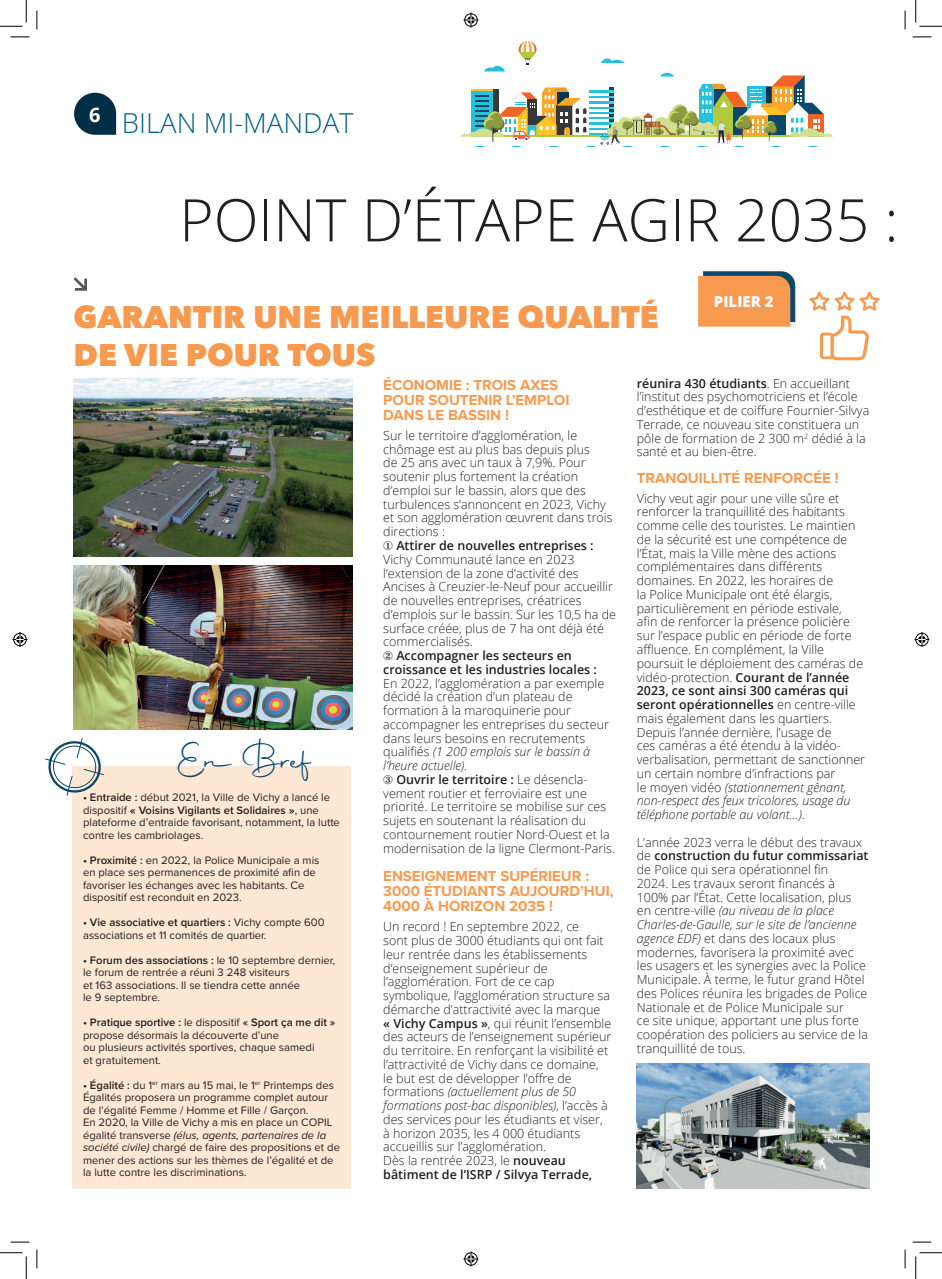
<style>
.page{position:relative;width:942px;height:1279px;background:#fff}
.page>*{position:absolute;margin:0;border:0;box-sizing:border-box;transform-origin:0 0}
.t1{font:300 58.75px "Open Sans";color:#231f20}
.t2{font:37.5px "Autography";color:#0b486c}
.t3{font:800 31.25px/37.5px "Avenir Next";color:#f79a50}
.t4{font:300 27.5px "Open Sans";color:#006285}
.t5{font:700 20px "Open Sans";color:#fff}
.t6{font:700 15px/15px "Proxima Nova";color:#f79a50}
.t7{font:800 15px "Open Sans";color:#fff}
.t8{font:300 12.5px/13.8px "Open Sans";color:#231f20}
.t9{font:11.25px/12.5px "Proxima Nova";color:#231f20}
.s1{font-weight:700;font-size:56.25px;color:#0b486c}
.s2{font-weight:600}
.s3{font-weight:700}
.s4{font-style:italic}
</style>
<div class="page">
<img style="left:74px;top:378px;width:278px;height:178px">
<img style="left:74px;top:565px;width:278px;height:165px">
<svg style="left:74px;top:93px;width:42px;height:42px;background:#295063"></svg>
<svg style="left:460px;top:41px;width:373px;height:105px"></svg>
<svg style="left:73px;top:277px;width:14px;height:14px"></svg>
<svg style="left:698px;top:271px;width:97px;height:56px;background:#db9358"></svg>
<div style="left:72px;top:766px;width:279px;height:422px;background:#fee8d4"></div>
<svg style="left:45px;top:738px;width:59px;height:58px"></svg>
<svg style="left:809px;top:291px;width:71px;height:69px"></svg>
<img style="left:637px;top:1063px;width:233px;height:125px">
<svg style="left:11px;top:36px;width:18px;height:2px"></svg>
<svg style="left:912px;top:36px;width:19px;height:2px"></svg>
<svg style="left:11px;top:1241px;width:18px;height:1px"></svg>
<svg style="left:912px;top:1241px;width:19px;height:1px"></svg>
<svg style="left:36px;top:11px;width:2px;height:18px"></svg>
<svg style="left:36px;top:1249px;width:2px;height:19px"></svg>
<svg style="left:904px;top:11px;width:2px;height:18px"></svg>
<svg style="left:904px;top:1249px;width:2px;height:19px"></svg>
<svg style="left:0;top:0;width:27px;height:27px"></svg>
<svg style="left:0;top:1252px;width:27px;height:26px"></svg>
<svg style="left:915px;top:0;width:27px;height:27px"></svg>
<svg style="left:915px;top:1252px;width:27px;height:26px"></svg>
<svg style="left:463px;top:13px;width:15px;height:15px"></svg>
<svg style="left:463px;top:1251px;width:15px;height:15px"></svg>
<svg style="left:13px;top:632px;width:15px;height:15px"></svg>
<svg style="left:914px;top:632px;width:15px;height:15px"></svg>
<h3 class="t5" style="left:89px;top:100px;width:13px">6</h3>
<h3 class="t4" style="left:122px;top:104px;width:233px">BILAN MI-MANDAT</h3>
<h1 class="t1" style="left:179px;top:180px;width:768px">POINT D’ÉTAPE AGIR 2035 : <span class="s1">L</span></h1>
<h3 class="t3" style="left:74px;top:298px;width:587px">GARANTIR UNE MEILLEURE QUALITÉ<br>DE VIE POUR TOUS</h3>
<p class="t7" style="left:714px;top:290px;width:61px">PILIER 2</p>
<h2 class="t2" style="left:176px;top:735px;width:137px">En Bref</h2>
<p class="t9" style="left:83px;top:790px;width:258px"><span class="s2">• Entraide :</span> début 2021, la Ville de Vichy a lancé le dispositif <span class="s3">«</span> <span class="s2">Voisins Vigilants et Solidaires</span> <span class="s3">»</span>, une plateforme d’entraide favorisant, notamment, la lutte contre les cambriolages.</p>
<p class="t9" style="left:83px;top:853px;width:238px"><span class="s2">• Proximité :</span> en 2022, la Police Municipale a mis en place ses permanences de proximité afin de favoriser les échanges avec les habitants. Ce dispositif est reconduit en 2023.</p>
<p class="t9" style="left:83px;top:915px;width:243px"><span class="s2">• Vie associative et quartiers :</span> Vichy compte 600 associations et 11 comités de quartier.</p>
<p class="t9" style="left:83px;top:953px;width:254px"><span class="s2">• Forum des associations :</span> le 10 septembre dernier, le forum de rentrée a réuni 3 248 visiteurs<br>et 163 associations. Il se tiendra cette année<br>le 9 septembre.</p>
<p class="t9" style="left:83px;top:1015px;width:254px"><span class="s2">• Pratique sportive :</span> le dispositif <span class="s2">« Sport ça me dit » </span>propose désormais la découverte d’une<br>ou plusieurs activités sportives, chaque samedi<br>et gratuitement.</p>
<p class="t9" style="left:83px;top:1078px;width:258px"><span class="s2">• Égalité :</span> du 1<sup>er</sup> mars au 15 mai, le 1<sup>er</sup> Printemps des Égalités proposera un programme complet autour de l’égalité Femme / Homme et Fille / Garçon.<br>En 2020, la Ville de Vichy a mis en place un COPIL égalité transverse <span class="s4">(élus, agents, partenaires de la société civile)</span> chargé de faire des propositions et de mener des actions sur les thèmes de l’égalité et de la lutte contre les discriminations.</p>
<p class="t6" style="left:383px;top:377px;width:188px">ÉCONOMIE : TROIS AXES<br>POUR SOUTENIR L’EMPLOI<br>DANS LE BASSIN !</p>
<p class="t8" style="left:383px;top:428px;width:234px">Sur le territoire d’agglomération, le chômage est au plus bas depuis plus<br>de 25 ans avec un taux à 7,9%. Pour soutenir plus fortement la création d’emploi sur le bassin, alors que des turbulences s’annoncent en 2023, Vichy et son agglomération œuvrent dans trois directions :<br>① <span class="s2">Attirer de nouvelles entreprises :<br></span>Vichy Communauté lance en 2023 l’extension de la zone d’activité des Ancises à Creuzier-le-Neuf pour accueillir de nouvelles entreprises, créatrices d’emplois sur le bassin. Sur les 10,5 ha de surface créée, plus de 7 ha ont déjà été commercialisés.<br>② <span class="s2">Accompagner les secteurs en croissance et les industries locales :</span></p>
<p class="t8" style="left:383px;top:676px;width:233px">En 2022, l’agglomération a par exemple décidé la création d’un plateau de formation à la maroquinerie pour accompagner les entreprises du secteur dans leurs besoins en recrutements qualifiés <span class="s4">(1 200 emplois sur le bassin à l’heure actuelle).<br></span>③ <span class="s2">Ouvrir le territoire :</span> Le désencla&shy;vement routier et ferroviaire est une priorité. Le territoire se mobilise sur ces sujets en soutenant la réalisation du contournement routier Nord-Ouest et la modernisation de la ligne Clermont-Paris.</p>
<p class="t6" style="left:383px;top:868px;width:232px">ENSEIGNEMENT SUPÉRIEUR :<br>3000 ÉTUDIANTS AUJOURD’HUI,<br>4000 À HORIZON 2035 !</p>
<p class="t8" style="left:383px;top:919px;width:230px">Un record ! En septembre 2022, ce<br>sont plus de 3000 étudiants qui ont fait leur rentrée dans les établissements d’enseignement supérieur de l’agglomération. Fort de ce cap symbolique, l’agglomération structure sa démarche d’attractivité avec la marque<br><span class="s2">« Vichy Campus »</span>, qui réunit l’ensemble des acteurs de l’enseignement supérieur du territoire. En renforçant la visibilité et l’attractivité de Vichy dans ce domaine, le but est de développer l’offre de formations <span class="s4">(actuellement plus de 50 formations post-bac disponibles)</span>, l’accès à des services pour les étudiants et viser, à horizon 2035, les 4 000 étudiants accueillis sur l’agglomération.<br>Dès la rentrée 2023, le <span class="s2">nouveau bâtiment de l’ISRP / Silvya Terrade,</span></p>
<p class="t8" style="left:637px;top:376px;width:234px"><span class="s2">réunira 430 étudiants</span>. En accueillant l’institut des psychomotriciens et l’école d’esthétique et de coiffure Fournier-Silvya Terrade, ce nouveau site constituera un pôle de formation de 2 300 m<sup>2</sup> dédié à la santé et au bien-être.</p>
<p class="t6" style="left:637px;top:470px;width:203px">TRANQUILLITÉ RENFORCÉE !</p>
<p class="t8" style="left:637px;top:491px;width:230px">Vichy veut agir pour une ville sûre et renforcer la tranquillité des habitants comme celle des touristes. Le maintien de la sécurité est une compétence de l’État, mais la Ville mène des actions complémentaires dans différents domaines. En 2022, les horaires de<br>la Police Municipale ont été élargis, particulièrement en période estivale, afin de renforcer la présence policière sur l’espace public en période de forte affluence. En complément, la Ville poursuit le déploiement des caméras de vidéo-protection. <span class="s2">Courant de l’année 2023, ce sont ainsi 300 caméras qui seront opérationnelles</span> en centre-ville mais également dans les quartiers.<br>Depuis l’année dernière, l’usage de<br>ces caméras a été étendu à la vidéo&shy;verbalisation, permettant de sanctionner un certain nombre d’infractions par<br>le moyen vidéo <span class="s4">(stationnement gênant, non-respect des feux tricolores, usage du téléphone portable au volant…)</span>.</p>
<p class="t8" style="left:637px;top:834px;width:233px">L’année 2023 verra le début des travaux de <span class="s2">construction du futur commissariat </span>de Police qui sera opérationnel fin<br>2024. Les travaux seront financés à 100% par l’État. Cette localisation, plus en centre-ville <span class="s4">(au niveau de la place Charles-de-Gaulle, sur le site de l’ancienne agence EDF)</span> et dans des locaux plus modernes, favorisera la proximité avec les usagers et les synergies avec la Police Municipale. À terme, le futur grand Hôtel des Polices réunira les brigades de Police Nationale et de Police Municipale sur<br>ce site unique, apportant une plus forte coopération des policiers au service de la tranquillité de tous.</p>
</div>
